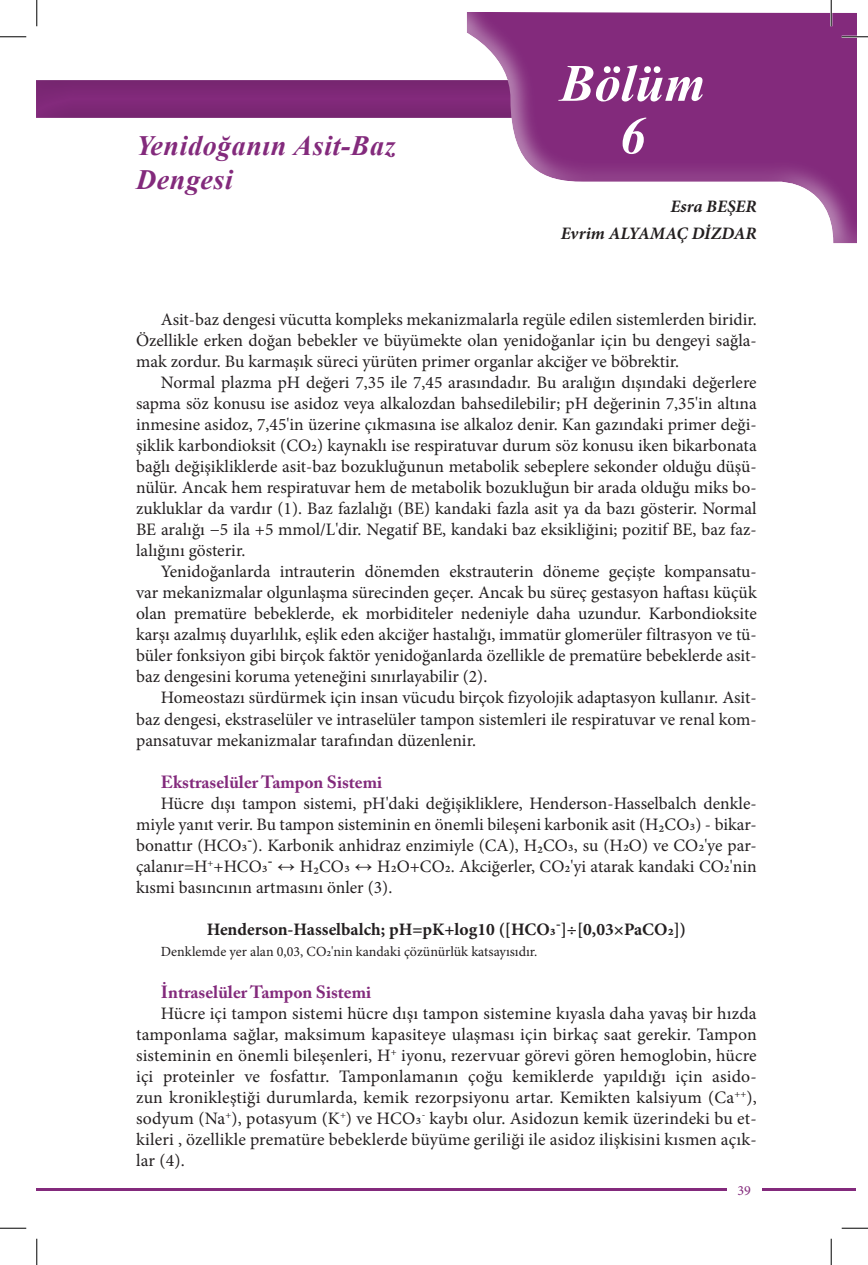
<style>
.page{position:relative;width:868px;height:1265px;background:#fff}
.page>*{position:absolute;margin:0;border:0;box-sizing:border-box;transform-origin:0 0}
.t1{font:italic 700 52.5px/52.5px "Times New Roman";color:#fff;text-align:center}
.t2{font:italic 700 28px/33.6px "Times New Roman";letter-spacing:.02em;color:#832a7c}
.t3{font:17.5px/21px "Minion Pro";color:#231f20;text-align:justify}
.t4{font:700 17.5px "Minion Pro";color:#231f20}
.t5{font:700 17.5px "Adobe Caslon Pro";color:#832a7c}
.t6{font:italic 700 17.5px/27.5px "Minion Pro";color:#231f20;text-align:right}
.t7{font:14px "Minion Pro";color:#231f20}
.t8{font:14px "Minion Pro";color:#832a7c}
.s1{font-weight:700}
.s2{font-family:"Times New Roman"}
</style>
<div class="page">
<div style="left:37px;top:77px;width:818px;height:42px;background:#fff;opacity:.75"></div>
<hr style="left:37px;top:1188px;width:818px;height:2px;background:#832a7c">
<div style="left:726px;top:1184px;width:35px;height:10px;background:#fff"></div>
<div style="left:464px;top:12px;width:391px;height:233px;background:#fff;opacity:.75"></div>
<hr style="left:841px;top:36px;width:26px;height:2px;background:#fff">
<hr style="left:829px;top:0;width:3px;height:26px;background:#fff">
<svg style="left:0;top:36px;width:26px;height:1px"></svg>
<svg style="left:841px;top:36px;width:26px;height:1px"></svg>
<svg style="left:0;top:1227px;width:26px;height:1px"></svg>
<svg style="left:841px;top:1227px;width:26px;height:1px"></svg>
<svg style="left:36px;top:0;width:1px;height:26px"></svg>
<svg style="left:36px;top:1238px;width:1px;height:26px"></svg>
<svg style="left:830px;top:0;width:1px;height:26px"></svg>
<svg style="left:830px;top:1238px;width:1px;height:26px"></svg>
<h2 class="t2" style="left:136px;top:128px;width:261px">Yenidoğanın Asit-Baz<br>Dengesi</h2>
<h1 class="t1" style="left:559px;top:55px;width:147px">Bölüm<br>6</h1>
<p class="t6" style="left:560px;top:192px;width:197px">Esra BEŞER<br>Evrim ALYAMAÇ DİZDAR</p>
<p class="t3" style="left:136px;top:309px;width:622px;text-indent:25px">Asit-baz dengesi vücutta kompleks mekanizmalarla regüle edilen sistemlerden biridir.<br>Özellikle erken doğan bebekler ve büyümekte olan yenidoğanlar için bu dengeyi sağla&shy;mak zordur. Bu karmaşık süreci yürüten primer organlar akciğer ve böbrektir.</p>
<p class="t3" style="left:136px;top:372px;width:622px;text-indent:25px">Normal plazma pH değeri 7,35 ile 7,45 arasındadır. Bu aralığın dışındaki değerlere sapma söz konusu ise asidoz veya alkalozdan bahsedilebilir; pH değerinin 7,35'in altına inmesine asidoz, 7,45'in üzerine çıkmasına ise alkaloz denir. Kan gazındaki primer deği&shy;şiklik karbondioksit (CO2) kaynaklı ise respiratuvar durum söz konusu iken bikarbonata bağlı değişikliklerde asit-baz bozukluğunun metabolik sebeplere sekonder olduğu düşü&shy;nülür. Ancak hem respiratuvar hem de metabolik bozukluğun bir arada olduğu miks bo&shy;zukluklar da vardır (1). Baz fazlalığı (BE) kandaki fazla asit ya da bazı gösterir. Normal BE aralığı −5 ila +5 mmol/L'dir. Negatif BE, kandaki baz eksikliğini; pozitif BE, baz faz&shy;lalığını gösterir.</p>
<p class="t3" style="left:136px;top:561px;width:622px;text-indent:25px">Yenidoğanlarda intrauterin dönemden ekstrauterin döneme geçişte kompansatu&shy;var mekanizmalar olgunlaşma sürecinden geçer. Ancak bu süreç gestasyon haftası küçük olan prematüre bebeklerde, ek morbiditeler nedeniyle daha uzundur. Karbondioksite karşı azalmış duyarlılık, eşlik eden akciğer hastalığı, immatür glomerüler filtrasyon ve tü&shy;büler fonksiyon gibi birçok faktör yenidoğanlarda özellikle de prematüre bebeklerde asit&shy;baz dengesini koruma yeteneğini sınırlayabilir (2).</p>
<p class="t3" style="left:136px;top:687px;width:622px;text-indent:25px">Homeostazı sürdürmek için insan vücudu birçok fizyolojik adaptasyon kullanır. Asit&shy;baz dengesi, ekstraselüler ve intraselüler tampon sistemleri ile respiratuvar ve renal kom&shy;pansatuvar mekanizmalar tarafından düzenlenir.</p>
<p class="t5" style="left:161px;top:771px;width:223px">Ekstraselüler Tampon Sistemi</p>
<p class="t3" style="left:136px;top:792px;width:622px;text-indent:25px">Hücre dışı tampon sistemi, pH'daki değişikliklere, Henderson-Hasselbalch denkle&shy;miyle yanıt verir. Bu tampon sisteminin en önemli bileşeni karbonik asit (H2CO3) - bikar&shy;bonattır (HCO3<span class="s1">-</span>). Karbonik anhidraz enzimiyle (CA), H2CO3, su (H2O) ve CO2'ye par&shy;çalanır=H<sup>+</sup>+HCO3<span class="s1">-</span> <span class="s2">↔</span> H2CO3 <span class="s2">↔</span> H2O+CO2. Akciğerler, CO2'yi atarak kandaki CO2'nin kısmi basıncının artmasını önler (3).</p>
<p class="t4" style="left:207px;top:916px;width:481px">Henderson-Hasselbalch; pH=pK+log10 ([HCO3-]÷[0,03×PaCO2])</p>
<p class="t7" style="left:161px;top:941px;width:378px">Denklemde yer alan 0,03, CO2'nin kandaki çözünürlük katsayısıdır.</p>
<p class="t5" style="left:161px;top:981px;width:212px">İntraselüler Tampon Sistemi</p>
<p class="t3" style="left:136px;top:1002px;width:622px;text-indent:25px">Hücre içi tampon sistemi hücre dışı tampon sistemine kıyasla daha yavaş bir hızda tamponlama sağlar, maksimum kapasiteye ulaşması için birkaç saat gerekir. Tampon sisteminin en önemli bileşenleri, H<sup>+</sup> iyonu, rezervuar görevi gören hemoglobin, hücre içi proteinler ve fosfattır. Tamponlamanın çoğu kemiklerde yapıldığı için asido&shy;zun kronikleştiği durumlarda, kemik rezorpsiyonu artar. Kemikten kalsiyum (Ca<sup>++</sup>), sodyum (Na<sup>+</sup>), potasyum (K<sup>+</sup>) ve HCO3<sup>-</sup> kaybı olur. Asidozun kemik üzerindeki bu et&shy;kileri , özellikle prematüre bebeklerde büyüme geriliği ile asidoz ilişkisini kısmen açık&shy;lar (4).</p>
<p class="t8" style="left:737px;top:1180px;width:15px">39</p>
</div>
